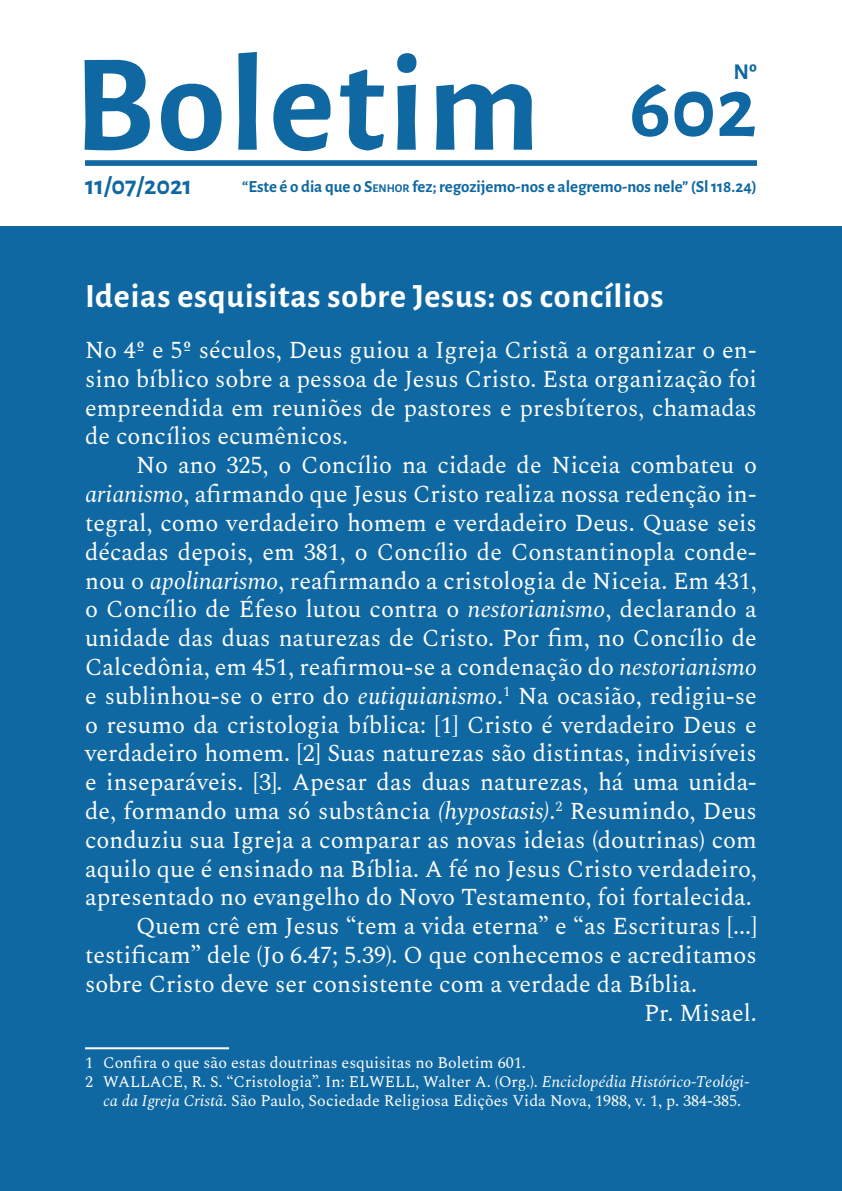
<style>
.page{position:relative;width:842px;height:1191px;background:#fff}
.page>*{position:absolute;margin:0;border:0;box-sizing:border-box;transform-origin:0 0}
.Newsletter_Title{font:700 139.2px "Alegreya Sans";letter-spacing:.025em;color:#1068a2}
.t1{font:700 86.6px "Alegreya Sans";color:#1068a2}
.Pastoral_-_Titulo{font:700 34px "Alegreya Sans";letter-spacing:.025em;color:#fff}
.Newsletter_Title-2{font:700 26.4px "Alegreya Sans";color:#1068a2}
.Pastoral_-_Corpo{font:24px/28.8px "Spectral";color:#fff;text-align:justify}
.Pastoral_-_Capitular{font:24px/28.8px "Spectral";color:#fff;text-align:justify}
.Pastoral__Assinatura{font:24px "Spectral";color:#fff}
.t2{font:700 22.6px "Alegreya Sans";color:#1068a2}
.t3{font:700 17px "Alegreya Sans";color:#1068a2}
.Pastoral_-_Rodapé{font:16px/19.2px "Spectral";color:#fff;text-align:center}
.s1{font-style:inherit}
.s2{font-size:11.8px}
.s3{font-style:italic}
</style>
<div class="page">
<div style="left:0;top:227px;width:842px;height:964px;background:#1068a2"></div>
<hr style="left:85px;top:1047px;width:144px;height:2px;background:#fff">
<div style="left:85px;top:160px;width:672px;height:6px;background:#1068a2"></div>
<p class="Newsletter_Title" style="left:74px;top:3px;width:467px">Boletim</p>
<p class="Newsletter_Title-2" style="left:85px;top:166px;width:109px">11/07/2021</p>
<p class="t3" style="left:242px;top:174px;width:516px">“Este é o dia que o <span class="s1">S</span><span class="s2">ENHOR</span> fez; regozijemo-nos e alegremo-nos nele” (Sl 118.24)</p>
<p class="t2" style="left:733px;top:56px;width:25px">Nº</p>
<p class="t1" style="left:629px;top:45px;width:129px">602</p>
<p class="Pastoral_-_Titulo" style="left:85px;top:271px;width:580px">Ideias esquisitas sobre Jesus: os concílios</p>
<p class="Pastoral_-_Capitular" style="left:85px;top:336px;width:673px">No 4º e 5º séculos, Deus guiou a Igreja Cristã a organizar o en&shy;sino bíblico sobre a pessoa de Jesus Cristo. Esta organização foi empreendida em reuniões de pastores e presbíteros, chamadas de concílios ecumênicos.</p>
<p class="Pastoral_-_Corpo" style="left:85px;top:451px;width:673px;text-indent:51px">No ano 325, o Concílio na cidade de Niceia combateu o <span class="s3">arianismo</span>, afirmando que Jesus Cristo realiza nossa redenção in&shy;tegral, como verdadeiro homem e verdadeiro Deus. Quase seis décadas depois, em 381, o Concílio de Constantinopla conde&shy;nou o <span class="s3">apolinarismo</span>, reafirmando a cristologia de Niceia. Em 431, o Concílio de Éfeso lutou contra o <span class="s3">nestorianismo</span>, declarando a unidade das duas naturezas de Cristo. Por fim, no Concílio de Calcedônia, em 451, reafirmou-se a condenação do <span class="s3">nestorianismo </span>e sublinhou-se o erro do <span class="s3">eutiquianismo</span>.<sup>1</sup> Na ocasião, redigiu-se o resumo da cristologia bíblica: [1] Cristo é verdadeiro Deus e verdadeiro homem. [2] Suas naturezas são distintas, indivisíveis e inseparáveis. [3]. Apesar das duas naturezas, há uma unida&shy;de, formando uma só substância <span class="s3">(hypostasis)</span>.<sup>2</sup> Resumindo, Deus conduziu sua Igreja a comparar as novas ideias (doutrinas) com aquilo que é ensinado na Bíblia. A fé no Jesus Cristo verdadeiro, apresentado no evangelho do Novo Testamento, foi fortalecida.</p>
<p class="Pastoral_-_Corpo" style="left:85px;top:912px;width:673px;text-indent:51px">Quem crê em Jesus “tem a vida eterna” e “as Escrituras [...] testificam” dele (Jo 6.47; 5.39). O que conhecemos e acreditamos sobre Cristo deve ser consistente com a verdade da Bíblia.</p>
<p class="Pastoral__Assinatura" style="left:644px;top:995px;width:114px">Pr. Misael.</p>
<p class="Pastoral_-_Rodapé" style="left:85px;top:1053px;width:442px">1 Confira o que são estas doutrinas esquisitas no Boletim 601.</p>
<p class="Pastoral_-_Rodapé" style="left:85px;top:1072px;width:666px">2 WALLACE, R. S. “Cristologia”. In: ELWELL, Walter A. (Org.). <span class="s3">Enciclopédia Histórico-Teológi&shy;ca da Igreja Cristã</span>. São Paulo, Sociedade Religiosa Edições Vida Nova, 1988, v. 1, p. 384-385.</p>
</div>
